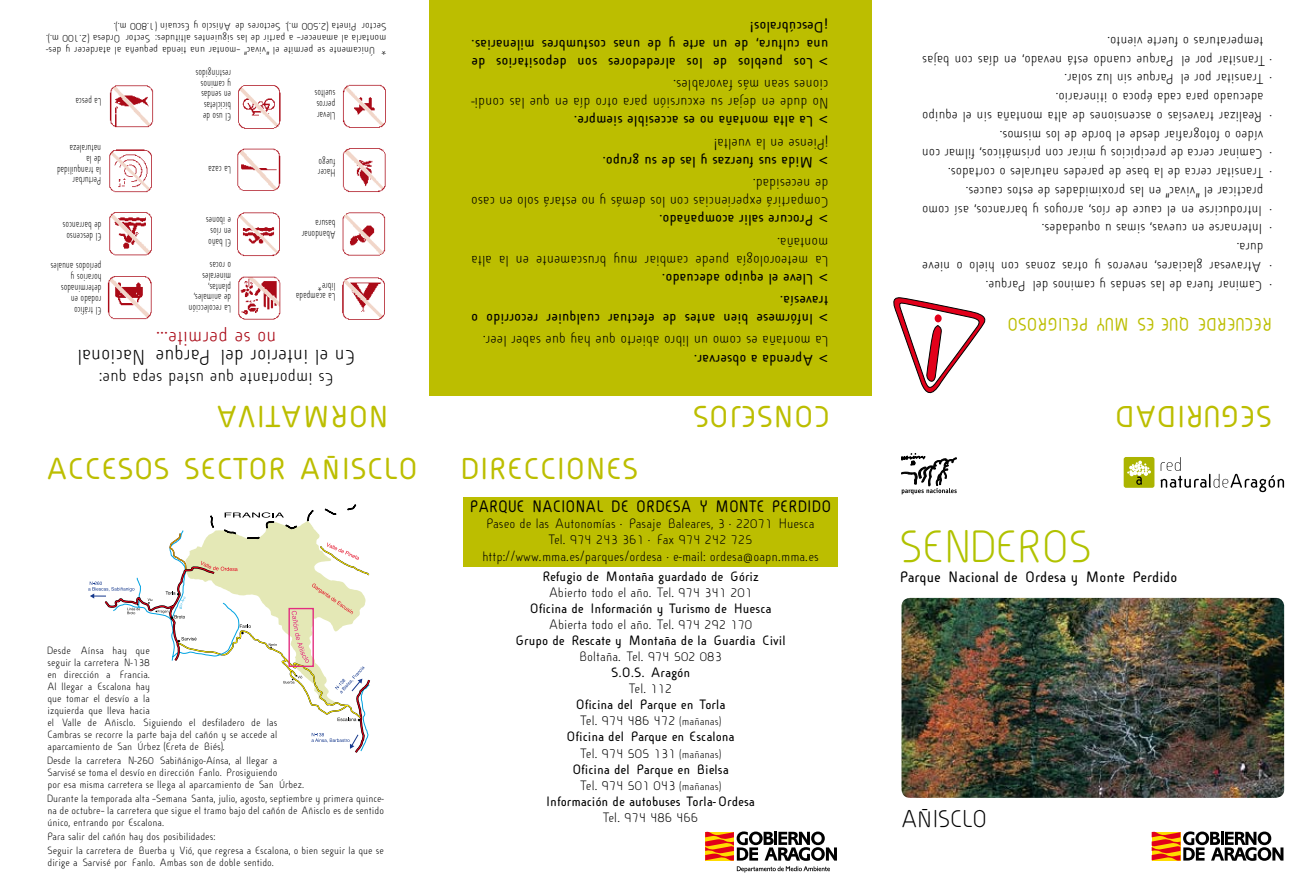
<style>
.page{position:relative;width:1314px;height:885px;background:#fff}
.page>*{position:absolute;margin:0;border:0;box-sizing:border-box;transform-origin:0 0}
.t1{font:45px "Cineplex LT";color:#b1c200}
.t2{font:700 30px "Cineplex LT";color:#bcbe00}
.t3{font:24px "Cineplex LT";color:#000}
.t4{font:21px "Cineplex LT";color:#000}
.t5{font:21px "Cineplex LT";color:#aa0a17}
.t6{font:18px "Cineplex LT";color:#000}
.t7{font:700 18px "Cineplex LT";color:#bcbe00;scale:.9 1}
.t8{font:700 16.5px "Cineplex LT";color:#000;scale:.9 1}
.t9{font:700 15px/18px "Cineplex LT";color:#000}
.t10{font:15px/18px "Cineplex LT";color:#000}
.t11{font:14.25px "Cineplex LT";color:#000}
.t12{font:700 13.5px/16px "Cineplex LT";color:#000;text-align:center}
.t13{font:13.5px/16.2px "Cineplex LT";color:#000;text-align:center}
.t14{font:10.8px/10.8px "Cineplex LT";color:#000;scale:.75 1}
.t15{font:10.5px/12px "Cineplex LT";color:#000}
.s1{font-weight:400}
.s2{font-weight:400;font-size:11.25px}
</style>
<div class="page">
<div style="left:463px;top:496px;width:375px;height:70px;background:#bcbe00"></div>
<div style="left:429px;top:0;width:443px;height:395px;background:#bcbe00"></div>
<img style="left:342px;top:277px;width:43px;height:43px">
<img style="left:238px;top:276px;width:43px;height:44px">
<img style="left:107px;top:276px;width:45px;height:44px">
<img style="left:342px;top:212px;width:44px;height:44px">
<img style="left:237px;top:212px;width:43px;height:45px">
<img style="left:109px;top:212px;width:43px;height:44px">
<img style="left:342px;top:148px;width:44px;height:44px">
<img style="left:237px;top:148px;width:44px;height:43px">
<img style="left:109px;top:149px;width:43px;height:44px">
<img style="left:342px;top:84px;width:44px;height:44px">
<img style="left:238px;top:85px;width:43px;height:44px">
<img style="left:109px;top:85px;width:45px;height:43px">
<svg style="left:88px;top:504px;width:282px;height:249px"></svg>
<svg style="left:893px;top:297px;width:93px;height:97px"></svg>
<div style="left:935px;top:314px;width:7px;height:8px;background:#e2001a;border-radius:50%"></div>
<svg style="left:705px;top:860px;width:29px;height:1px"></svg>
<svg style="left:737px;top:866px;width:93px;height:6px"></svg>
<svg style="left:705px;top:831px;width:132px;height:29px"></svg>
<svg style="left:1160px;top:457px;width:124px;height:35px"></svg>
<div style="left:1124px;top:457px;width:30px;height:30px;background:#abb400;border-radius:2px"></div>
<svg style="left:1127px;top:460px;width:24px;height:25px"></svg>
<svg style="left:1151px;top:832px;width:30px;height:29px"></svg>
<svg style="left:1152px;top:831px;width:131px;height:29px"></svg>
<svg style="left:901px;top:453px;width:56px;height:41px"></svg>
<img style="left:901px;top:598px;width:383px;height:199px">
<p class="t15" style="left:386px;top:56px;width:342px;text-align:justify;rotate:-180deg">* Únicamente se permite el “vivac” –montar una tienda pequeña al atardecer y des&shy;montarla al amanecer– a partir de las siguientes altitudes: Sector Ordesa (2.100 m.).<br>Sector Pineta (2.500 m.). Sectores de Añisclo y Escuaín (1.800 m.).</p>
<p class="t14" style="left:101px;top:107px;width:36px;rotate:-180deg">La pesca</p>
<p class="t14" style="left:231px;top:122px;width:49px;rotate:-180deg">El uso de bicicletas en sendas y caminos restringidos</p>
<p class="t14" style="left:335px;top:121px;width:29px;rotate:-180deg">Llevar perros sueltos</p>
<p class="t14" style="left:101px;top:186px;width:61px;rotate:-180deg">Perturbar<br>la tranquilidad de la naturaleza</p>
<p class="t14" style="left:231px;top:175px;width:32px;rotate:-180deg">La caza</p>
<p class="t14" style="left:335px;top:178px;width:25px;rotate:-180deg">Hacer fuego</p>
<p class="t14" style="left:101px;top:242px;width:53px;rotate:-180deg">El descenso de barrancos</p>
<p class="t14" style="left:231px;top:247px;width:35px;rotate:-180deg">El baño en ríos e ibones</p>
<p class="t14" style="left:335px;top:239px;width:46px;rotate:-180deg">Abandonar basura</p>
<p class="t14" style="left:101px;top:315px;width:69px;rotate:-180deg">El tráfico rodado en determinados horarios y períodos anuales</p>
<p class="t14" style="left:231px;top:314px;width:58px;rotate:-180deg">La recolección de animales, plantas, minerales<br>o rocas</p>
<p class="t14" style="left:335px;top:302px;width:54px;rotate:-180deg">La acampada libre*</p>
<h3 class="t5" style="left:276px;top:351px;width:122px;rotate:-180deg">no se permite...</h3>
<h3 class="t4" style="left:355px;top:369px;width:279px;rotate:-180deg">En el interior del Parque Nacional</h3>
<h3 class="t6" style="left:333px;top:389px;width:236px;rotate:-180deg">Es importante que usted sepa que:</h3>
<h3 class="t9" style="left:828px;top:72px;width:359px;text-align:justify;rotate:-180deg">&gt; Los pueblos de los alrededores son depositarios de una cultura, de un arte y de unas costumbres milenarias. ¡Descúbralos!</h3>
<h3 class="t10" style="left:828px;top:112px;width:359px;rotate:-180deg">No dude en dejar su excursión para otro día en que las condi&shy;ciones sean más favorables.</h3>
<h3 class="t9" style="left:828px;top:130px;width:256px;rotate:-180deg">&gt; La alta montaña no es accesible siempre.</h3>
<h3 class="t10" style="left:828px;top:153px;width:116px;rotate:-180deg">¡Piense en la vuelta!</h3>
<h3 class="t9" style="left:828px;top:171px;width:228px;rotate:-180deg">&gt; Mida sus fuerzas y las de su grupo.</h3>
<h3 class="t10" style="left:828px;top:211px;width:359px;rotate:-180deg">Compartirá experiencias con los demás y no estará solo en caso de necesidad.</h3>
<h3 class="t9" style="left:828px;top:229px;width:171px;rotate:-180deg">&gt; Procure salir acompañado.</h3>
<h3 class="t10" style="left:828px;top:269px;width:359px;rotate:-180deg">La meteorología puede cambiar muy bruscamente en la alta montaña.</h3>
<h3 class="t9" style="left:828px;top:288px;width:168px;rotate:-180deg">&gt; Lleve el equipo adecuado.</h3>
<h3 class="t9" style="left:828px;top:328px;width:359px;rotate:-180deg">&gt; Infórmese bien antes de efectuar cualquier recorrido o travesía.</h3>
<h3 class="t10" style="left:828px;top:350px;width:347px;rotate:-180deg">La montaña es como un libro abierto que hay que saber leer.</h3>
<h3 class="t9" style="left:828px;top:368px;width:136px;rotate:-180deg">&gt; Aprenda a observar.</h3>
<h2 class="t2" style="left:389px;top:433px;width:174px;rotate:-180deg">NORMATIVA</h2>
<h2 class="t2" style="left:830px;top:433px;width:139px;rotate:-180deg">CONSEJOS</h2>
<h2 class="t2" style="left:46px;top:452px;width:373px">ACCESOS SECTOR AÑISCLO</h2>
<p class="t15" style="left:47px;top:644px;width:231px">Desde Aínsa hay que<br>seguir la carretera N-138<br>en dirección a Francia.<br>Al llegar a Escalona hay<br>que tomar el desvío a la<br>izquierda que lleva hacia<br>el Valle de Añisclo. Siguiendo el desfiladero de las<br>Cambras se recorre la parte baja del cañón y se accede al aparcamiento de San Úrbez (Ereta de Biés).</p>
<p class="t15" style="left:47px;top:754px;width:258px">Desde la carretera N-260 Sabiñánigo-Aínsa, al llegar a<br>Sarvisé se toma el desvío en dirección Fanlo. Prosiguiendo<br>por esa misma carretera se llega al aparcamiento de San Úrbez.</p>
<p class="t15" style="left:47px;top:792px;width:338px;text-align:justify">Durante la temporada alta –Semana Santa, julio, agosto, septiembre y primera quince&shy;na de octubre– la carretera que sigue el tramo bajo del cañón de Añisclo es de sentido único, entrando por Escalona.</p>
<p class="t15" style="left:47px;top:829px;width:338px;line-height:14.1px">Para salir del cañón hay dos posibilidades:<br>Seguir la carretera de Buerba y Vió, que regresa a Escalona, o bien seguir la que se</p>
<p class="t15" style="left:47px;top:856px;width:228px">dirige a Sarvisé por Fanlo. Ambas son de doble sentido.</p>
<h2 class="t2" style="left:460px;top:452px;width:37px">Direcciones</h2>
<h3 class="t8" style="left:470px;top:496px;width:403px">PARQUE NACIONAL DE ORDESA Y MONTE PERDIDO</h3>
<p class="t13" style="left:482px;top:515px;width:338px">Paseo de las Autonomías · Pasaje Baleares, 3 · 22071 Huesca<br>Tel. 974 243 361 · Fax 974 242 725 http://www.mma.es/parques/ordesa · e-mail: ordesa@oapn.mma.es</p>
<p class="t12" style="left:542px;top:568px;width:218px">Refugio de Montaña guardado de Góriz</p>
<p class="t13" style="left:549px;top:584px;width:205px">Abierto todo el año. Tel. 974 341 201</p>
<p class="t12" style="left:530px;top:600px;width:243px">Oficina de Información y Turismo de Huesca</p>
<p class="t13" style="left:549px;top:616px;width:204px">Abierta todo el año. Tel. 974 292 170</p>
<p class="t12" style="left:515px;top:632px;width:272px">Grupo de Rescate y Montaña de la Guardia Civil</p>
<p class="t13" style="left:580px;top:648px;width:144px">Boltaña. Tel. 974 502 083</p>
<p class="t12" style="left:611px;top:664px;width:81px">S.O.S. Aragón</p>
<p class="t13" style="left:629px;top:680px;width:44px">Tel. 112</p>
<p class="t12" style="left:546px;top:696px;width:210px">Oficina del Parque en Torla<br><span class="s1">Tel. 974 486 472</span> <span class="s2">(mañanas)<br></span>Oficina del Parque en Escalona<br><span class="s1">Tel. 974 505 131</span> <span class="s2">(mañanas)<br></span>Oficina del Parque en Bielsa<br><span class="s1">Tel. 974 501 043</span> <span class="s2">(mañanas)<br></span>Información de autobuses Torla-Ordesa</p>
<p class="t13" style="left:603px;top:809px;width:96px">Tel. 974 486 466</p>
<h3 class="t11" style="left:1263px;top:50px;width:158px;rotate:-180deg">temperaturas o fuerte viento.</h3>
<h3 class="t11" style="left:1272px;top:69px;width:351px;rotate:-180deg">· Transitar por el Parque cuando está nevado, en días con bajas</h3>
<h3 class="t11" style="left:1272px;top:87px;width:209px;rotate:-180deg">· Transitar por el Parque sin luz solar.</h3>
<h3 class="t11" style="left:1263px;top:106px;width:209px;rotate:-180deg">adecuado para cada época o itinerario.</h3>
<h3 class="t11" style="left:1272px;top:125px;width:351px;rotate:-180deg">· Realizar travesías o ascensiones de alta montaña sin el equipo</h3>
<h3 class="t11" style="left:1263px;top:144px;width:265px;rotate:-180deg">vídeo o fotografiar desde el borde de los mismos.</h3>
<h3 class="t11" style="left:1272px;top:162px;width:351px;rotate:-180deg">· Caminar cerca de precipicios y mirar con prismáticos, filmar con</h3>
<h3 class="t11" style="left:1272px;top:181px;width:326px;rotate:-180deg">· Transitar cerca de la base de paredes naturales o cortados.</h3>
<h3 class="t11" style="left:1263px;top:200px;width:299px;rotate:-180deg">practicar el “vivac” en las proximidades de estos cauces.</h3>
<h3 class="t11" style="left:1272px;top:219px;width:351px;rotate:-180deg">· Introducirse en el cauce de ríos, arroyos y barrancos, así como</h3>
<h3 class="t11" style="left:1272px;top:237px;width:232px;rotate:-180deg">· Internarse en cuevas, simas u oquedades.</h3>
<h3 class="t11" style="left:1263px;top:256px;width:28px;rotate:-180deg">dura.</h3>
<h3 class="t11" style="left:1272px;top:275px;width:351px;rotate:-180deg">· Atravesar glaciares, neveros y otras zonas con hielo o nieve</h3>
<h3 class="t11" style="left:1272px;top:294px;width:288px;rotate:-180deg">· Caminar fuera de las sendas y caminos del Parque.</h3>
<h3 class="t7" style="left:1272px;top:335px;width:296px;rotate:-180deg">RECUERDE QUE ES MUY PELIGROSO</h3>
<h2 class="t2" style="left:1272px;top:433px;width:158px;rotate:-180deg">SEGURIDAD</h2>
<h1 class="t1" style="left:900px;top:520px;width:193px">SENDEROS</h1>
<h3 class="t9" style="left:900px;top:568px;width:279px">Parque Nacional de Ordesa y Monte Perdido</h3>
<h3 class="t3" style="left:901px;top:805px;width:87px">AÑISCLO</h3>
</div>
